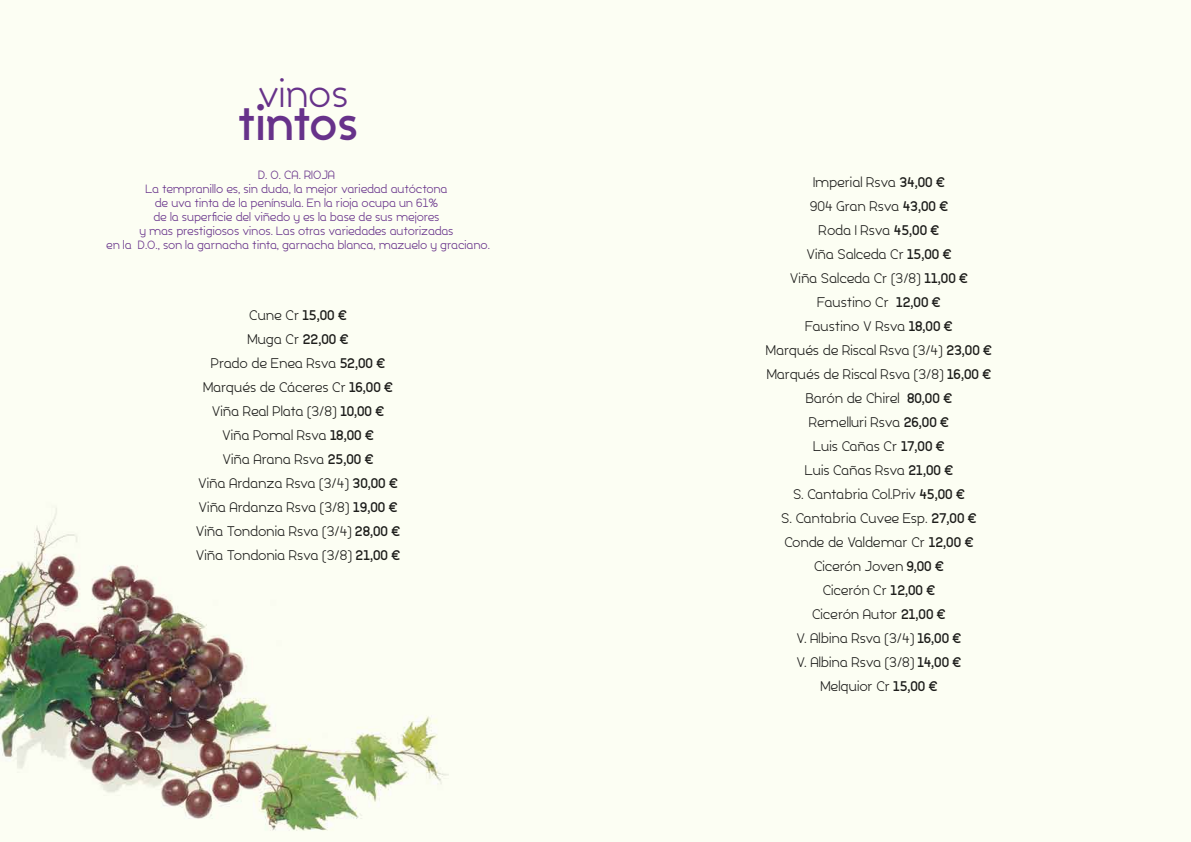
<style>
.page{position:relative;width:1191px;height:842px;background:#fcfef3}
.page>*{position:absolute;margin:0;border:0;box-sizing:border-box;transform-origin:0 0}
.t1{font:700 48.1px "Silo";color:#67328a}
.t2{font:38.6px "Silo";color:#67328a}
.t3{font:14px/24px "Silo";color:#1d1d1b;text-align:center}
.t4{font:12px/14px "Silo";color:#67328a;text-align:center}
.s1{font-weight:700}
</style>
<div class="page">
<h2 class="t2" style="left:257px;top:70px;width:93px">vinos</h2>
<h1 class="t1" style="left:238px;top:91px;width:122px">tintos</h1>
<p class="t4" style="left:106px;top:168px;width:385px">D. O. CA. RIOJA<br>La tempranillo es, sin duda, la mejor variedad autóctona<br>de uva tinta de la península. En la rioja ocupa un 61%<br>de la superficie del viñedo y es la base de sus mejores<br>y mas prestigiosos vinos. Las otras variedades autorizadas<br>en la D.O., son la garnacha tinta, garnacha blanca, mazuelo y graciano.</p>
<p class="t3" style="left:196px;top:303px;width:206px">Cune Cr <span class="s1">15,00 €<br></span>Muga Cr <span class="s1">22,00 €<br></span>Prado de Enea Rsva <span class="s1">52,00 €<br></span>Marqués de Cáceres Cr <span class="s1">16,00 €<br></span>Viña Real Plata (3/8) <span class="s1">10,00 €<br></span>Viña Pomal Rsva <span class="s1">18,00 €<br></span>Viña Arana Rsva <span class="s1">25,00 €<br></span>Viña Ardanza Rsva (3/4) <span class="s1">30,00 €<br></span>Viña Ardanza Rsva (3/8) <span class="s1">19,00 €<br></span>Viña Tondonia Rsva (3/4) <span class="s1">28,00 €<br></span>Viña Tondonia Rsva (3/8) <span class="s1">21,00 €</span></p>
<p class="t3" style="left:766px;top:170px;width:228px">Imperial Rsva <span class="s1">34,00 €<br></span>904 Gran Rsva <span class="s1">43,00 €<br></span>Roda I Rsva <span class="s1">45,00 €<br></span>Viña Salceda Cr <span class="s1">15,00 €<br></span>Viña Salceda Cr (3/8) <span class="s1">11,00 €<br></span>Faustino Cr <span class="s1">12,00 €<br></span>Faustino V Rsva <span class="s1">18,00 €<br></span>Marqués de Riscal Rsva (3/4) <span class="s1">23,00 €<br></span>Marqués de Riscal Rsva (3/8) <span class="s1">16,00 €<br></span>Barón de Chirel <span class="s1">80,00 €<br></span>Remelluri Rsva <span class="s1">26,00 €<br></span>Luis Cañas Cr <span class="s1">17,00 €<br></span>Luis Cañas Rsva <span class="s1">21,00 €<br></span>S. Cantabria Col.Priv <span class="s1">45,00 €<br></span>S. Cantabria Cuvee Esp. <span class="s1">27,00 €<br></span>Conde de Valdemar Cr <span class="s1">12,00 €<br></span>Cicerón Joven <span class="s1">9,00 €<br></span>Cicerón Cr <span class="s1">12,00 €<br></span>Cicerón Autor <span class="s1">21,00 €<br></span>V. Albina Rsva (3/4) <span class="s1">16,00 €<br></span>V. Albina Rsva (3/8) <span class="s1">14,00 €<br></span>Melquior Cr <span class="s1">15,00 €</span></p>
</div>
